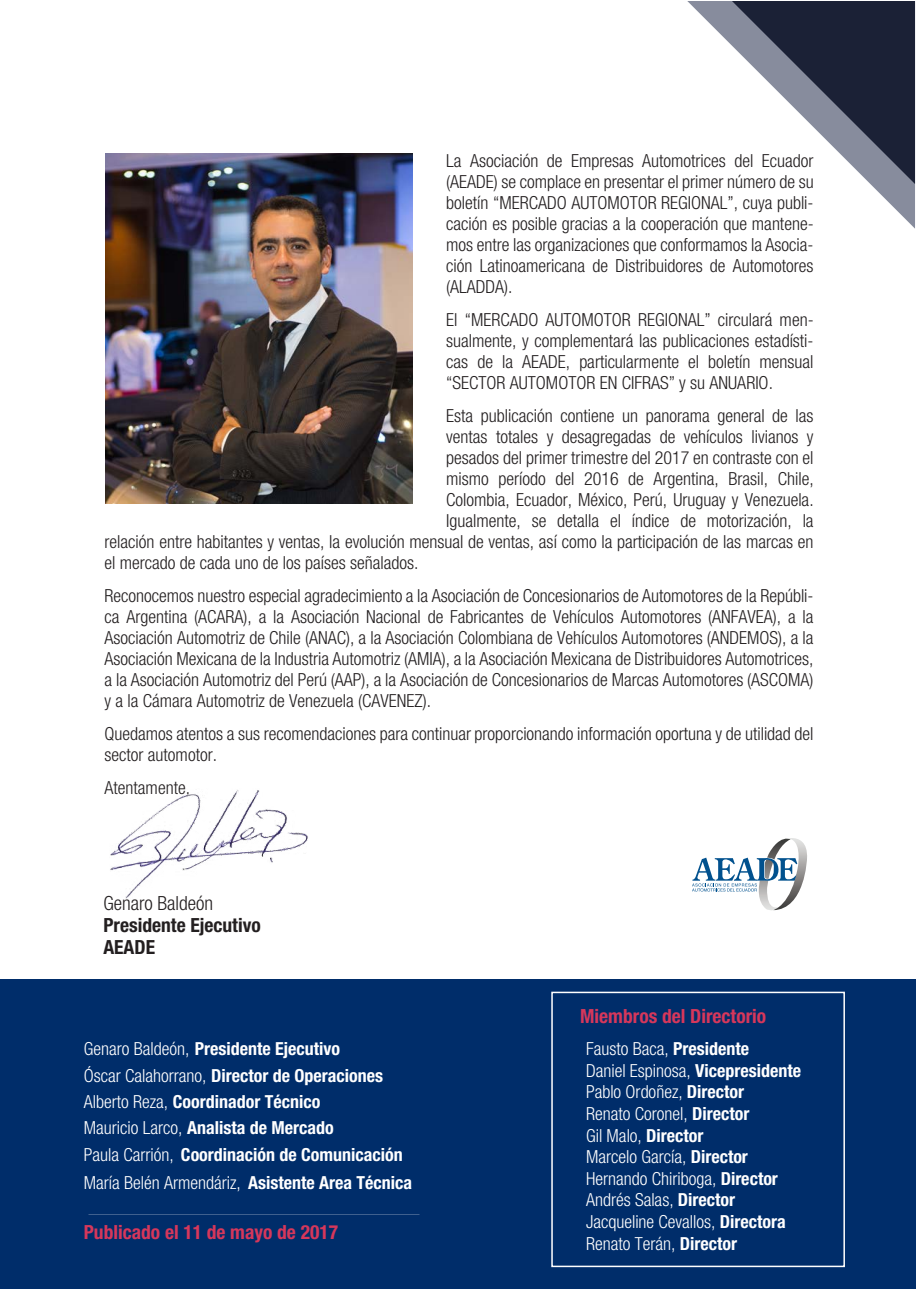
<style>
.page{position:relative;width:919px;height:1289px;background:#fff}
.page>*{position:absolute;margin:0;border:0;box-sizing:border-box;transform-origin:0 0}
.t1{font:700 condensed 19.5px "Helvetica Neue LT Std";color:#d6375b}
.t2{font:700 condensed 19.5px/21.9px "Helvetica Neue LT Std";color:#231f20}
.t3{font:300 condensed 19.5px "Helvetica Neue LT Std";color:#231f20}
.t4{font:300 condensed 18px/21px "Helvetica Neue LT Std";color:#231f20;text-align:justify}
.t5{font:300 condensed 18px/21.6px "Helvetica Neue LT Std";color:#fff}
.t6{font:700 condensed 18px/26.8px "Helvetica Neue LT Std";color:#fff}
.s1{font-weight:300}
.s2{font-weight:700}
</style>
<div class="page">
<img style="left:105px;top:154px;width:307px;height:349px">
<svg style="left:687px;top:1px;width:227px;height:227px"></svg>
<svg style="left:731px;top:1px;width:183px;height:183px"></svg>
<img style="left:110px;top:790px;width:198px;height:109px">
<div style="left:0;top:979px;width:915px;height:309px;background:#002d6a"></div>
<div style="left:551px;top:991px;width:293px;height:276px;border:2px solid #fff"></div>
<svg style="left:692px;top:838px;width:115px;height:73px"></svg>
<p class="t4" style="left:446px;top:150px;width:369px">La Asociación de Empresas Automotrices del Ecuador (AEADE) se complace en presentar el primer número de su boletín “MERCADO AUTOMOTOR REGIONAL”, cuya publi&shy;cación es posible gracias a la cooperación que mantene&shy;mos entre las organizaciones que conformamos la Asocia&shy;ción Latinoamericana de Distribuidores de Automotores (ALADDA).</p>
<p class="t4" style="left:446px;top:309px;width:369px">El “MERCADO AUTOMOTOR REGIONAL” circulará men&shy;sualmente, y complementará las publicaciones estadísti&shy;cas de la AEADE, particularmente el boletín mensual “SECTOR AUTOMOTOR EN CIFRAS” y su ANUARIO.</p>
<p class="t4" style="left:446px;top:405px;width:369px">Esta publicación contiene un panorama general de las</p>
<p class="t4" style="left:446px;top:426px;width:369px">ventas totales y desagregadas de vehículos livianos y</p>
<p class="t4" style="left:446px;top:447px;width:369px">pesados del primer trimestre del 2017 en contraste con el</p>
<p class="t4" style="left:446px;top:468px;width:369px">mismo período del 2016 de Argentina, Brasil, Chile,</p>
<p class="t4" style="left:446px;top:489px;width:369px">Colombia, Ecuador, México, Perú, Uruguay y Venezuela.</p>
<p class="t4" style="left:446px;top:510px;width:369px">Igualmente, se detalla el índice de motorización, la</p>
<p class="t4" style="left:105px;top:531px;width:710px">relación entre habitantes y ventas, la evolución mensual de ventas, así como la participación de las marcas en</p>
<p class="t4" style="left:105px;top:552px;width:315px">el mercado de cada uno de los países señalados.</p>
<p class="t4" style="left:105px;top:585px;width:710px">Reconocemos nuestro especial agradecimiento a la Asociación de Concesionarios de Automotores de la Repúbli&shy;ca Argentina (ACARA), a la Asociación Nacional de Fabricantes de Vehículos Automotores (ANFAVEA), a la Asociación Automotriz de Chile (ANAC), a la Asociación Colombiana de Vehículos Automotores (ANDEMOS), a la Asociación Mexicana de la Industria Automotriz (AMIA), a la Asociación Mexicana de Distribuidores Automotrices, a la Asociación Automotriz del Perú (AAP), a la Asociación de Concesionarios de Marcas Automotores (ASCOMA) y a la Cámara Automotriz de Venezuela (CAVENEZ).</p>
<p class="t4" style="left:105px;top:723px;width:710px">Quedamos atentos a sus recomendaciones para continuar proporcionando información oportuna y de utilidad del sector automotor.</p>
<p class="t4" style="left:105px;top:777px;width:87px">Atentamente,</p>
<p class="t3" style="left:103px;top:892px;width:111px">Genaro Baldeón</p>
<p class="t2" style="left:103px;top:914px;width:159px">Presidente Ejecutivo<br>AEADE</p>
<p class="t6" style="left:84px;top:1035px;width:330px"><span class="s1">Genaro Baldeón,</span> Presidente Ejecutivo<br><span class="s1">Óscar Calahorrano,</span> Director de Operaciones <span class="s1">Alberto Reza,</span> Coordinador Técnico<br><span class="s1">Mauricio Larco,</span> Analista de Mercado<br><span class="s1">Paula Carrión,</span> Coordinación de Comunicación <span class="s1">María Belén Armendáriz,</span> Asistente Area Técnica</p>
<p class="t1" style="left:84px;top:1219px;width:256px">Publicado el 11 de mayo de 2017</p>
<p class="t1" style="left:580px;top:1004px;width:188px">Miembros del Directorio</p>
<p class="t5" style="left:586px;top:1037px;width:217px">Fausto Baca, <span class="s2">Presidente<br></span>Daniel Espinosa, <span class="s2">Vicepresidente<br></span>Pablo Ordoñez, <span class="s2">Director<br></span>Renato Coronel, <span class="s2">Director<br></span>Gil Malo, <span class="s2">Director<br></span>Marcelo García, <span class="s2">Director<br></span>Hernando Chiriboga, <span class="s2">Director<br></span>Andrés Salas, <span class="s2">Director<br></span>Jacqueline Cevallos, <span class="s2">Directora<br></span>Renato Terán, <span class="s2">Director</span></p>
</div>
